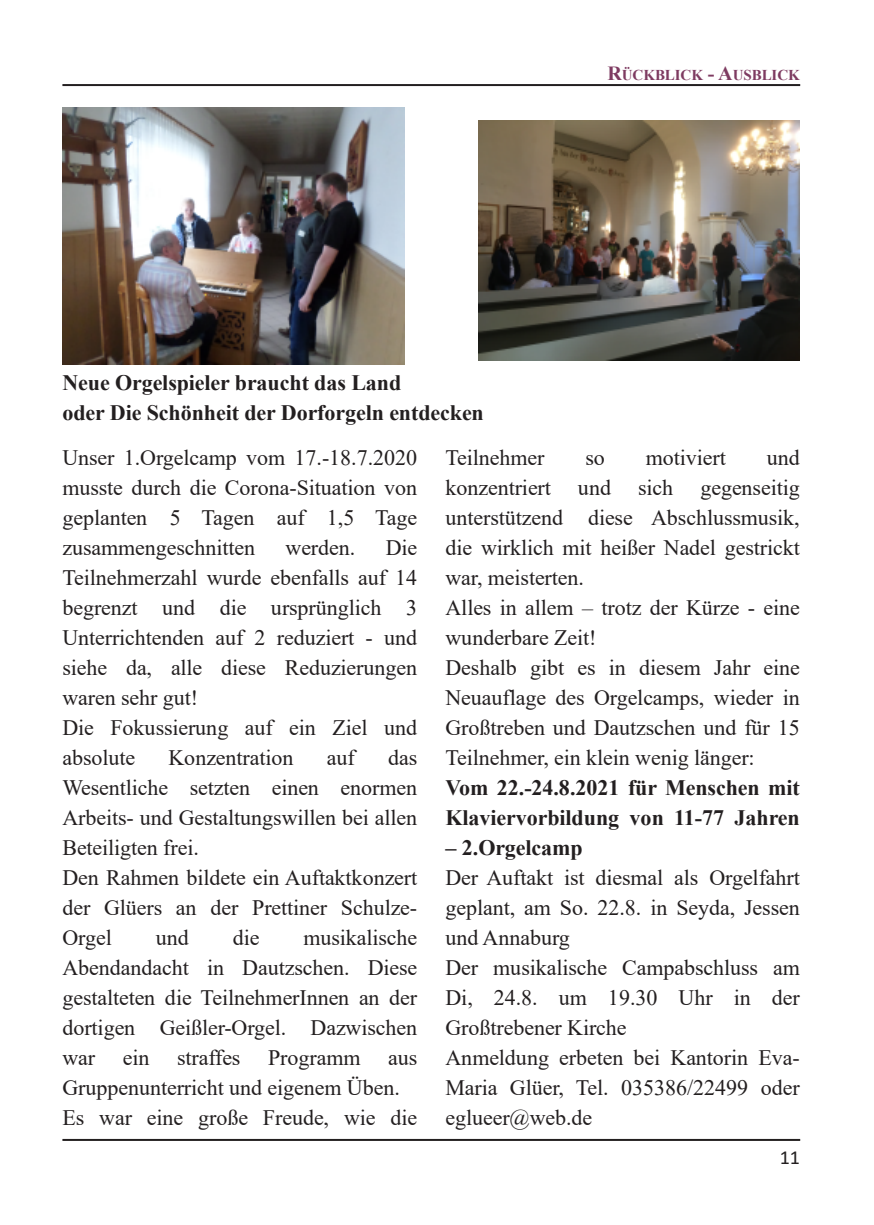
<style>
.page{position:relative;width:874px;height:1225px;background:#fff}
.page>*{position:absolute;margin:0;border:0;box-sizing:border-box;transform-origin:0 0}
.t1{font:22px/30px "Times New Roman";letter-spacing:-.005em;color:#231f20}
.t2{font:700 22px/30px "Times New Roman";letter-spacing:-.005em;color:#231f20}
.t3{font:20px "Calibri";color:#231f20}
.t4{font:700 15px "Times New Roman";letter-spacing:-.005em;color:#7e3b61}
.s1{font-size:20px}
</style>
<div class="page">
<hr style="left:62px;top:1139px;width:737px;height:2px;background:#231f20">
<hr style="left:62px;top:84px;width:737px;height:2px;background:#231f20">
<img style="left:62px;top:108px;width:342px;height:256px">
<img style="left:478px;top:121px;width:321px;height:240px">
<p class="t2" style="left:62px;top:368px;width:423px">Neue Orgelspieler braucht das Land<br>oder Die Schönheit der Dorforgeln entdecken</p>
<p class="t4" style="left:607px;top:66px;width:194px"><span class="s1">R</span>ÜCKBLICK <span class="s1">- A</span>USBLICK</p>
<p class="t1" style="left:62px;top:442px;width:356px;text-align:justify">Unser 1.Orgelcamp vom 17.-18.7.2020 musste durch die Corona-Situation von geplanten 5 Tagen auf 1,5 Tage zusammengeschnitten</p>
<p class="t1" style="left:62px;top:532px;width:356px;text-indent:323px">Die<br>Teilnehmerzahl wurde ebenfalls auf 14 begrenzt und die ursprünglich 3<br>Unterrichtenden auf 2 reduziert - und siehe da, alle diese Reduzierungen waren sehr gut!<br>Die Fokussierung auf ein Ziel und absolute</p>
<p class="t1" style="left:285px;top:532px;width:71px">werden.</p>
<p class="t1" style="left:62px;top:742px;width:356px;text-indent:325px">das<br>Wesentliche setzten einen enormen<br>Arbeits- und Gestaltungswillen bei allen<br>Beteiligten frei.<br>Den Rahmen bildete ein Auftaktkonzert der Glüers an der Prettiner Schulze-<br>Orgel</p>
<p class="t1" style="left:168px;top:742px;width:126px">Konzentration</p>
<p class="t1" style="left:327px;top:742px;width:29px">auf</p>
<p class="t1" style="left:62px;top:922px;width:356px;text-align:justify;text-indent:241px">musikalische Abendandacht in Dautzschen. Diese gestalteten die TeilnehmerInnen an der dortigen Geißler-Orgel. Dazwischen war</p>
<p class="t1" style="left:156px;top:922px;width:34px">und</p>
<p class="t1" style="left:233px;top:922px;width:28px">die</p>
<p class="t1" style="left:123px;top:1042px;width:28px">ein</p>
<p class="t1" style="left:177px;top:1042px;width:65px">straffes</p>
<p class="t1" style="left:268px;top:1042px;width:94px">Programm</p>
<p class="t1" style="left:62px;top:1042px;width:356px;text-indent:325px">aus<br>Gruppenunterricht und eigenem Üben.<br>Es war eine große Freude, wie die</p>
<p class="t1" style="left:445px;top:442px;width:355px;text-indent:321px">und konzentriert und sich gegenseitig unterstützend diese Abschlussmusik, die wirklich mit heißer Nadel gestrickt war, meisterten.<br>Alles in allem – trotz der Kürze - eine wunderbare Zeit!<br>Deshalb gibt es in diesem Jahr eine<br>Neuauflage des Orgelcamps, wieder in<br>Großtreben und Dautzschen und für 15<br>Teilnehmer, ein klein wenig länger:</p>
<p class="t2" style="left:445px;top:772px;width:355px">Vom 22.-24.8.2021 für Menschen mit<br>Klaviervorbildung von 11-77 Jahren</p>
<p class="t2" style="left:445px;top:832px;width:139px">– 2.Orgelcamp</p>
<p class="t1" style="left:445px;top:862px;width:355px">Der Auftakt ist diesmal als Orgelfahrt geplant, am So. 22.8. in Seyda, Jessen und Annaburg<br>Der musikalische Campabschluss am<br>Di, 24.8. um 19.30 Uhr in der<br>Großtrebener Kirche<br>Anmeldung erbeten bei Kantorin Eva-<br>Maria Glüer, Tel. 035386/22499 oder eglueer@web.de</p>
<p class="t1" style="left:445px;top:442px;width:100px">Teilnehmer</p>
<p class="t1" style="left:585px;top:442px;width:21px">so</p>
<p class="t1" style="left:645px;top:442px;width:81px">motiviert</p>
<p class="t3" style="left:779px;top:1149px;width:22px">11</p>
</div>
